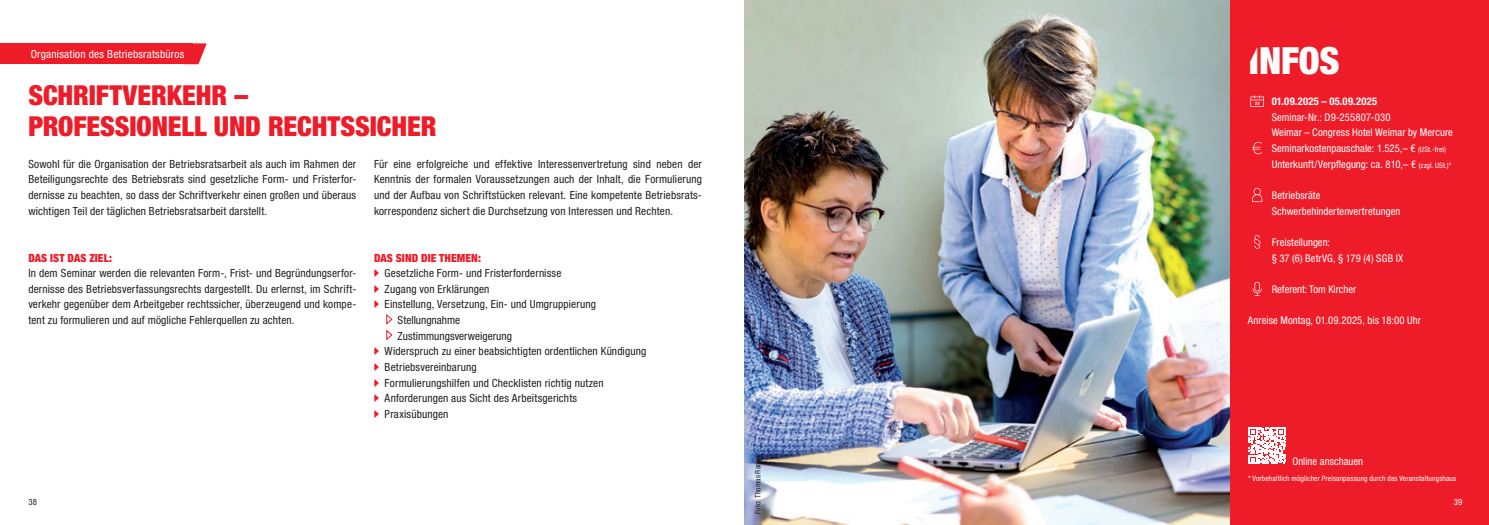
<style>
.page{position:relative;width:1489px;height:525px;background:#fff}
.page>*{position:absolute;margin:0;border:0;box-sizing:border-box;transform-origin:0 0}
.Infobox_INFOS_26{font:900 condensed 37.5px "Helvetica Neue LT Pro";color:#fff}
.Headline_Seminar{font:900 condensed 27.5px/31.2px "Helvetica Neue LT Pro";letter-spacing:-.005em;color:#ee1c28}
.Fließtext_schwarz{font:condensed 11.25px/15.6px "Helvetica Neue LT Pro";letter-spacing:.01em;color:#231f20;text-align:justify}
.Rubriktitel_rot{font:condensed 11.25px "Helvetica Neue LT Pro";letter-spacing:.02em;color:#fff}
.Headline_Aufzählung{font:900 condensed 11.25px "Helvetica Neue LT Pro";letter-spacing:.01em;color:#ee1c28}
.Infobox_Fließtext{font:condensed 10.62px/15.6px "Helvetica Neue LT Pro";letter-spacing:.005em;color:#fff}
.Infobox_Headline{font:700 condensed 10.62px "Helvetica Neue LT Pro";letter-spacing:.025em;color:#fff}
.t1{font:condensed 8.75px "Helvetica Neue LT Pro";color:#231f20}
.Paginierung_schwarz{font:condensed 8.75px "Helvetica Neue LT Pro";color:#fff}
.Infobox_Fußzeile{font:condensed 7.5px "Helvetica Neue LT Pro";letter-spacing:.015em;color:#fff}
.Bildnachweis_schwarz{font:condensed 7.5px "Helvetica Neue LT Pro";letter-spacing:.02em;color:#231f20}
.s1{font-family:"Helvetica DGBCUT Blk Cond";font-stretch:normal;color:#ee1c28}
.s2{font-family:"Helvetica DGBCUT Blk Cond";font-weight:400;font-stretch:normal}
.s3{font-size:7.5px}
</style>
<div class="page">
<img style="left:744px;top:0;width:486px;height:524px">
<div style="left:1230px;top:0;width:258px;height:524px;background:#ee1c28"></div>
<svg style="left:1250px;top:95px;width:13px;height:12px"></svg>
<svg style="left:1252px;top:142px;width:9px;height:12px"></svg>
<svg style="left:1252px;top:188px;width:10px;height:14px"></svg>
<svg style="left:1253px;top:235px;width:7px;height:13px"></svg>
<svg style="left:1252px;top:282px;width:9px;height:14px"></svg>
<svg style="left:386px;top:314px;width:6px;height:26px"></svg>
<div style="left:0;top:43px;width:192px;height:21px;background:#ee1c28"></div>
<svg style="left:192px;top:43px;width:15px;height:21px"></svg>
<svg style="left:1248px;top:427px;width:37px;height:37px"></svg>
<p class="Rubriktitel_rot" style="left:31px;top:48px;width:155px">Organisation des Betriebsratsbüros</p>
<p class="Headline_Seminar" style="left:28px;top:79px;width:409px">SCHRIFTVERKEHR –<br>PROFESSIONELL UND RECHTSSICHER</p>
<p class="Fließtext_schwarz" style="left:28px;top:156px;width:329px">Sowohl für die Organisation der Betriebsratsarbeit als auch im Rahmen der Beteiligungsrechte des Betriebsrats sind gesetzliche Form- und Fristerfor&shy;dernisse zu beachten, so dass der Schriftverkehr einen großen und überaus wichtigen Teil der täglichen Betriebsratsarbeit darstellt.</p>
<p class="Fließtext_schwarz" style="left:374px;top:156px;width:329px">Für eine erfolgreiche und effektive Interessenvertretung sind neben der Kenntnis der formalen Voraussetzungen auch der Inhalt, die Formulierung und der Aufbau von Schriftstücken relevant. Eine kompetente Betriebsrats&shy;korrespondenz sichert die Durchsetzung von Interessen und Rechten.</p>
<p class="Headline_Aufzählung" style="left:28px;top:250px;width:85px">DAS IST DAS ZIEL:</p>
<p class="Fließtext_schwarz" style="left:28px;top:265px;width:329px">In dem Seminar werden die relevanten Form-, Frist- und Begründungserfor&shy;dernisse des Betriebsverfassungsrechts dargestellt. Du erlernst, im Schrift&shy;verkehr gegenüber dem Arbeitgeber rechtssicher, überzeugend und kompe&shy;tent zu formulieren und auf mögliche Fehlerquellen zu achten.</p>
<p class="Headline_Aufzählung" style="left:374px;top:250px;width:108px">DAS SIND DIE THEMEN:</p>
<p class="Fließtext_schwarz" style="left:374px;top:265px;width:189px"><span class="s1">-</span> Gesetzliche Form- und Fristerfordernisse</p>
<p class="Fließtext_schwarz" style="left:374px;top:281px;width:117px"><span class="s1">-</span> Zugang von Erklärungen</p>
<p class="Fließtext_schwarz" style="left:374px;top:296px;width:223px"><span class="s1">-</span> Einstellung, Versetzung, Ein- und Umgruppierung</p>
<p class="Fließtext_schwarz" style="left:397px;top:312px;width:64px">Stellungnahme</p>
<p class="Fließtext_schwarz" style="left:397px;top:328px;width:116px">Zustimmungsverweigerung</p>
<p class="Fließtext_schwarz" style="left:374px;top:343px;width:274px"><span class="s1">-</span> Widerspruch zu einer beabsichtigten ordentlichen Kündigung</p>
<p class="Fließtext_schwarz" style="left:374px;top:359px;width:104px"><span class="s1">-</span> Betriebsvereinbarung</p>
<p class="Fließtext_schwarz" style="left:374px;top:374px;width:231px"><span class="s1">-</span> Formulierungshilfen und Checklisten richtig nutzen</p>
<p class="Fließtext_schwarz" style="left:374px;top:390px;width:205px"><span class="s1">-</span> Anforderungen aus Sicht des Arbeitsgerichts</p>
<p class="Fließtext_schwarz" style="left:374px;top:406px;width:76px"><span class="s1">-</span> Praxisübungen</p>
<p class="Infobox_INFOS_26" style="left:1247px;top:37px;width:93px"><span class="s2">I</span>NFOS</p>
<p class="Infobox_Headline" style="left:1271px;top:95px;width:107px">01.09.2025 – 05.09.2025</p>
<p class="Infobox_Fließtext" style="left:1271px;top:109px;width:183px">Seminar-Nr.: D9-255807-030<br>Weimar – Congress Hotel Weimar by Mercure</p>
<p class="Infobox_Fließtext" style="left:1271px;top:140px;width:181px">Seminarkostenpauschale: 1.525,– € <span class="s3">(USt.-frei)<br></span>Unterkunft/Verpflegung: ca. 810,– € <span class="s3">(zzgl. USt.)*</span></p>
<p class="Infobox_Fließtext" style="left:1271px;top:187px;width:50px">Betriebsräte</p>
<p class="Infobox_Fließtext" style="left:1271px;top:203px;width:130px">Schwerbehindertenvertretungen</p>
<p class="Infobox_Fließtext" style="left:1271px;top:234px;width:133px">Freistellungen:<br>§ 37 (6) BetrVG, § 179 (4) SGB IX</p>
<p class="Infobox_Fließtext" style="left:1271px;top:281px;width:86px">Referent: Tom Kircher</p>
<p class="Infobox_Fließtext" style="left:1247px;top:312px;width:174px">Anreise Montag, 01.09.2025, bis 18:00 Uhr</p>
<p class="Bildnachweis_schwarz" style="left:753px;top:514px;width:60px;rotate:-90deg">Foto: Thomas Range</p>
<p class="Infobox_Fließtext" style="left:1292px;top:453px;width:72px">Online anschauen</p>
<p class="Infobox_Fußzeile" style="left:1247px;top:473px;width:210px">* Vorbehaltlich möglicher Preisanpassung durch das Veranstaltungshaus</p>
<p class="t1" style="left:28px;top:497px;width:10px">38</p>
<p class="Paginierung_schwarz" style="left:1453px;top:497px;width:10px">39</p>
</div>
